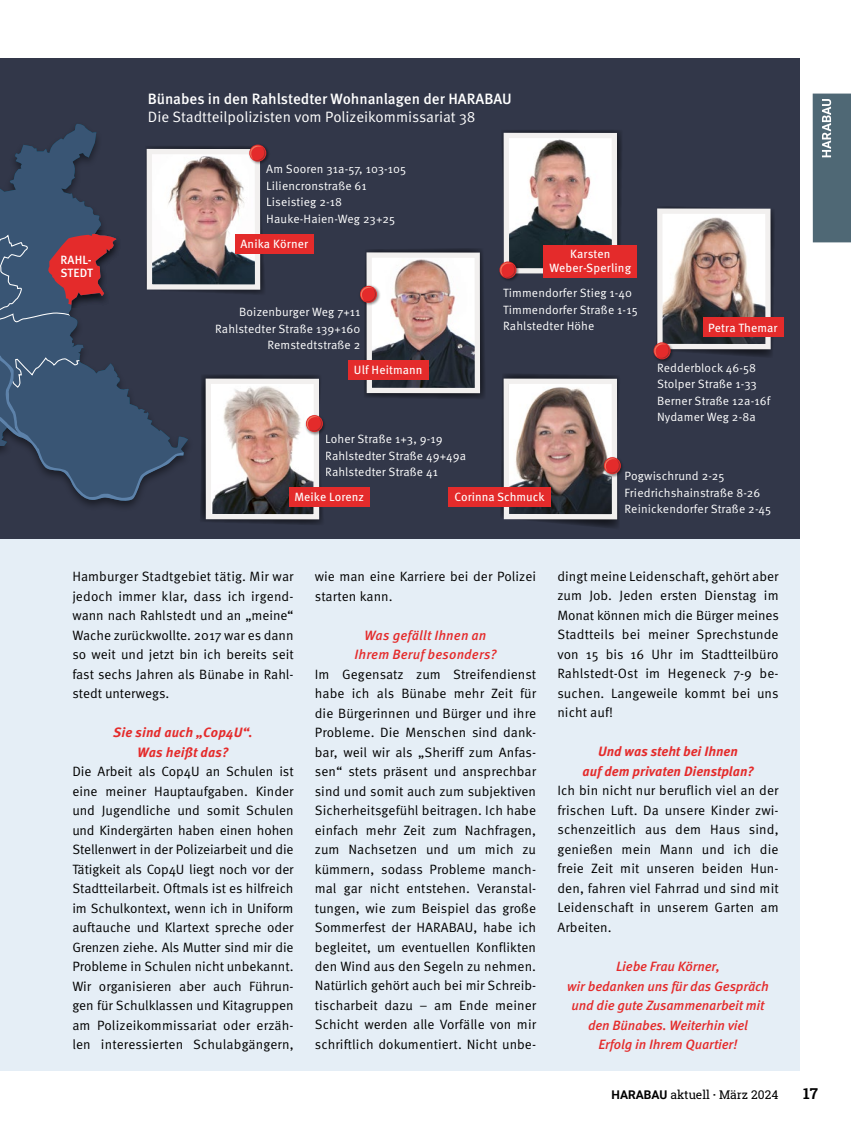
<style>
.page{position:relative;width:851px;height:1127px;background:#fff}
.page>*{position:absolute;margin:0;border:0;box-sizing:border-box;transform-origin:0 0}
.t1{font:15px "Meta OT Norm";color:#fff}
.t2{font:500 15px "Meta OT";letter-spacing:-.005em;color:#fff}
.t3{font:700 15px "Roboto Slab";color:#000}
.t4{font:13.5px/19.5px "Meta Pro Norm";letter-spacing:.005em;color:#000;text-align:justify}
.t5{font:italic 500 13.5px/19.5px "Meta Pro";letter-spacing:-.01em;color:#e42b2b;text-align:center}
.t6{font:italic 700 13.5px/19.5px "Meta Pro";color:#e42b2b;text-align:center}
.t7{font:italic 500 13.5px/19.5px "Meta Pro";letter-spacing:.01em;color:#e42b2b;text-align:center}
.t8{font:12px/16.5px "Meta Pro Norm";letter-spacing:.01em;color:#fff}
.t9{font:12px/13.5px "Meta Pro";letter-spacing:.01em;color:#fff;text-align:center}
.t10{font:12px "Roboto Slab";color:#000}
.t11{font:500 12px/13.5px "Meta OT";letter-spacing:.01em;color:#fff}
.s1{font-family:"Roboto";font-weight:700}
.s2{font-weight:700}
</style>
<div class="page">
<div style="left:0;top:58px;width:799px;height:481px;background:#323749"></div>
<div style="left:0;top:539px;width:799px;height:532px;background:#e5eef6"></div>
<div style="left:543px;top:246px;width:94px;height:32px;background:#e42b2b"></div>
<div style="left:702px;top:318px;width:81px;height:19px;background:#e42b2b"></div>
<div style="left:248px;top:143px;width:22px;height:22px;background:#000;opacity:.45"></div>
<div style="left:348px;top:360px;width:80px;height:19px;background:#e42b2b"></div>
<svg style="left:360px;top:248px;width:125px;height:150px"></svg>
<div style="left:498px;top:260px;width:22px;height:22px;background:#000;opacity:.45"></div>
<svg style="left:499px;top:130px;width:124px;height:148px"></svg>
<div style="left:652px;top:341px;width:22px;height:22px;background:#000;opacity:.45"></div>
<img style="left:653px;top:207px;width:122px;height:152px">
<div style="left:602px;top:456px;width:22px;height:22px;background:#000;opacity:.45"></div>
<svg style="left:500px;top:374px;width:120px;height:154px;background:#968886"></svg>
<div style="left:289px;top:487px;width:80px;height:19px;background:#e42b2b"></div>
<div style="left:448px;top:487px;width:102px;height:19px;background:#e42b2b"></div>
<svg style="left:53px;top:124px;width:44px;height:21px"></svg>
<svg style="left:0;top:145px;width:325px;height:379px"></svg>
<div style="left:812px;top:94px;width:38px;height:148px;background:#4f6875"></div>
<svg style="left:822px;top:99px;width:9px;height:58px"></svg>
<p class="t2" style="left:148px;top:90px;width:365px">Bünabes in den Rahlstedter Wohnanlagen der HARABAU</p>
<p class="t1" style="left:148px;top:108px;width:329px">Die Stadtteilpolizisten vom Polizeikommissariat 38</p>
<p class="t11" style="left:60px;top:253px;width:34px">RAHL-<br>STEDT</p>
<p class="t8" style="left:266px;top:160px;width:141px">Am Sooren 31a-57, 103-105<br>Liliencronstraße 61<br>Liseistieg 2-18<br>Hauke-Haien-Weg 23+25</p>
<p class="t9" style="left:240px;top:236px;width:69px">Anika Körner</p>
<p class="t8" style="left:215px;top:303px;width:147px;text-align:right">Boizenburger Weg 7+11<br>Rahlstedter Straße 139+160<br>Remstedtstraße 2</p>
<p class="t9" style="left:354px;top:362px;width:70px">Ulf Heitmann</p>
<p class="t9" style="left:549px;top:247px;width:83px">Karsten<br>Weber-Sperling</p>
<p class="t8" style="left:503px;top:284px;width:136px">Timmendorfer Stieg 1-40<br>Timmendorfer Straße 1-15<br>Rahlstedter Höhe</p>
<p class="t9" style="left:708px;top:320px;width:71px">Petra Themar</p>
<p class="t8" style="left:657px;top:358px;width:115px">Redderblock 46-58<br>Stolper Straße 1-33<br>Berner Straße 12a-16f<br>Nydamer Weg 2-8a</p>
<p class="t8" style="left:325px;top:430px;width:142px">Loher Straße 1+3, 9-19<br>Rahlstedter Straße 49+49a<br>Rahlstedter Straße 41</p>
<p class="t9" style="left:294px;top:489px;width:71px">Meike Lorenz</p>
<p class="t9" style="left:454px;top:489px;width:91px">Corinna Schmuck</p>
<p class="t8" style="left:624px;top:467px;width:148px">Pogwischrund 2-25<br>Friedrichshainstraße 8-26<br>Reinickendorfer Straße 2-45</p>
<p class="t4" style="left:72px;top:566px;width:223px;text-align:left">Hamburger Stadtgebiet tätig. Mir war jedoch immer klar, dass ich irgend&shy;wann nach Rahlstedt und an „meine“ Wache zurückwollte. 2017 war es dann so weit und jetzt bin ich bereits seit fast sechs Jahren als Bünabe in Rahl&shy;stedt unterwegs.</p>
<p class="t6" style="left:113px;top:722px;width:141px">Sie sind auch „Cop4U“.<br>Was heißt das?</p>
<p class="t4" style="left:72px;top:761px;width:223px">Die Arbeit als Cop4U an Schulen ist eine meiner Hauptaufgaben. Kinder und Jugendliche und somit Schulen und Kindergärten haben einen hohen Stellenwert in der Polizeiarbeit und die Tätigkeit als Cop4U liegt noch vor der Stadtteilarbeit. Oftmals ist es hilfreich im Schulkontext, wenn ich in Uniform auftauche und Klartext spreche oder Grenzen ziehe. Als Mutter sind mir die Probleme in Schulen nicht unbekannt.<br>Wir organisieren aber auch Führun&shy;gen für Schulklassen und Kitagruppen am Polizeikommissariat oder erzäh&shy;len interessierten Schulabgängern,</p>
<p class="t4" style="left:315px;top:566px;width:223px">wie man eine Karriere bei der Polizei starten kann.</p>
<p class="t7" style="left:354px;top:624px;width:143px">Was gefällt Ihnen an<br>Ihrem Beruf besonders?</p>
<p class="t4" style="left:315px;top:663px;width:223px">Im Gegensatz zum Streifendienst habe ich als Bünabe mehr Zeit für die Bürgerinnen und Bürger und ihre Probleme. Die Menschen sind dank&shy;bar, weil wir als „Sheriff zum Anfas&shy;sen“ stets präsent und ansprechbar sind und somit auch zum subjektiven Sicherheitsgefühl beitragen. Ich habe einfach mehr Zeit zum Nachfragen, zum Nachsetzen und um mich zu kümmern, sodass Probleme manch&shy;mal gar nicht entstehen. Veranstal&shy;tungen, wie zum Beispiel das große Sommerfest der HARABAU, habe ich begleitet, um eventuellen Konflikten den Wind aus den Segeln zu nehmen.<br>Natürlich gehört auch bei mir Schreib&shy;tischarbeit dazu – am Ende meiner Schicht werden alle Vorfälle von mir schriftlich dokumentiert. Nicht unbe-</p>
<p class="t4" style="left:557px;top:565px;width:223px">dingt meine Leidenschaft, gehört aber zum Job. Jeden ersten Dienstag im Monat können mich die Bürger meines Stadtteils bei meiner Sprechstunde von 15 bis 16 Uhr im Stadtteilbüro Rahlstedt-Ost im Hegeneck 7-9 be&shy;suchen. Langeweile kommt bei uns nicht auf!</p>
<p class="t6" style="left:582px;top:741px;width:173px">Und was steht bei Ihnen<br>auf dem privaten Dienstplan?</p>
<p class="t4" style="left:557px;top:780px;width:223px">Ich bin nicht nur beruflich viel an der frischen Luft. Da unsere Kinder zwi&shy;schenzeitlich aus dem Haus sind, genießen mein Mann und ich die freie Zeit mit unseren beiden Hun&shy;den, fahren viel Fahrrad und sind mit Leidenschaft in unserem Garten am Arbeiten.</p>
<p class="t5" style="left:567px;top:956px;width:203px">Liebe Frau Körner,<br>wir bedanken uns für das Gespräch und die gute Zusammenarbeit mit den Bünabes. Weiterhin viel<br>Erfolg in Ihrem Quartier!</p>
<p class="t10" style="left:611px;top:1086px;width:168px"><span class="s1">HARABAU</span> aktuell <span class="s2">·</span> März 2024</p>
<p class="t3" style="left:803px;top:1083px;width:16px">17</p>
</div>
